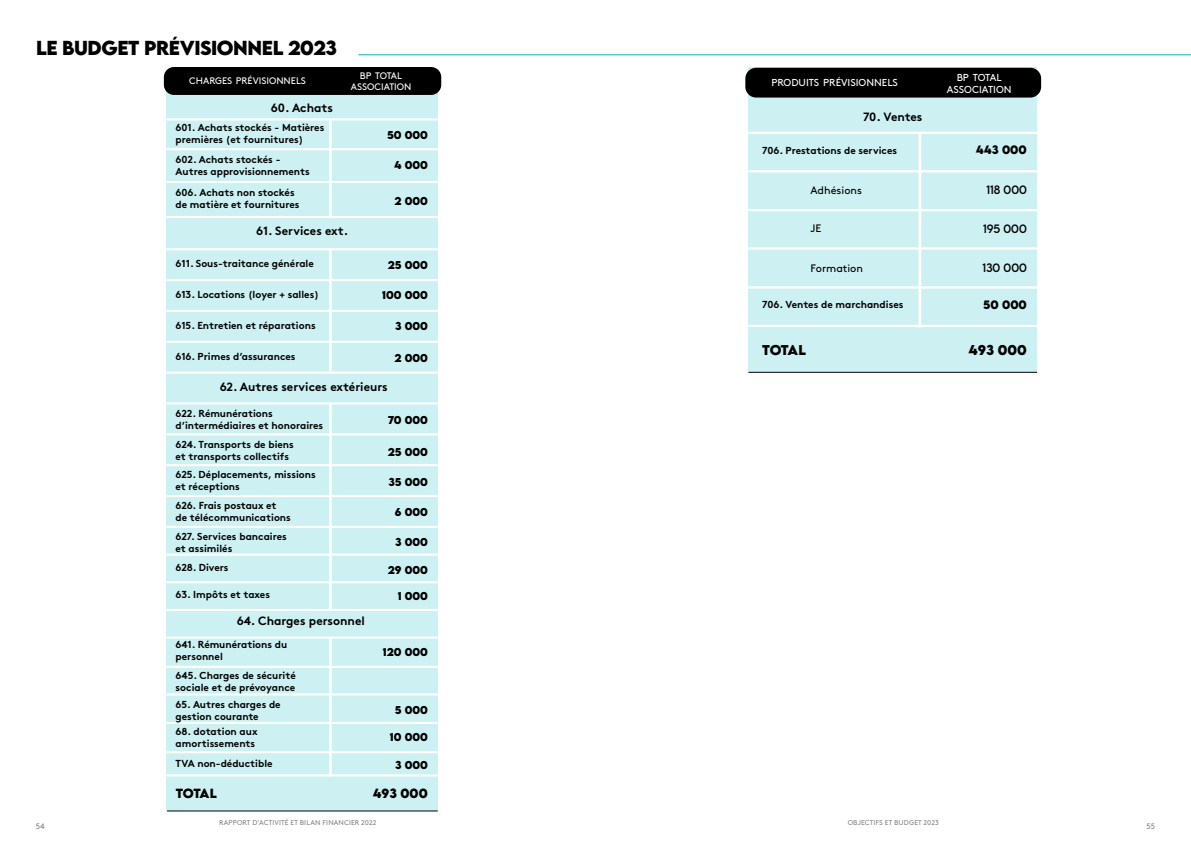
<style>
.page{position:relative;width:1191px;height:842px;background:#fff}
.page>*{position:absolute;margin:0;border:0;box-sizing:border-box;transform-origin:0 0}
.t1{font:700 18px "LEMONMILK";letter-spacing:-.025em;color:#000}
.t2{font:700 12.6px "LEMONMILK";color:#000}
.t3{font:700 12px "Brown Pro";color:#000}
.t4{font:700 11.8px "LEMONMILK";color:#000}
.t5{font:10.8px "Brown Pro";color:#000}
.t6{font:10.8px "LEMONMILK";color:#000}
.t7{font:700 10.8px "LEMONMILK";color:#000}
.t8{font:700 10.1px/12.2px "Brown Pro";color:#000}
.t9{font:700 10.1px "LEMONMILK";color:#000}
.t10{font:10.1px/11.7px "Brown Pro";color:#fff;text-align:center}
.t11{font:9.5px/11px "Brown Pro";color:#fff;text-align:center}
.t12{font:8px "Brown Pro";color:#878787}
.t13{font:7px "Brown Pro";letter-spacing:.015em;color:#878787}
</style>
<div class="page">
<div style="left:166px;top:73px;width:271px;height:738px;background:#cdf0f2"></div>
<div style="left:164px;top:67px;width:277px;height:28px;background:#000;border-radius:10px"></div>
<hr style="left:166px;top:118px;width:271px;height:2px;background:#fff">
<hr style="left:166px;top:148px;width:271px;height:2px;background:#fff">
<hr style="left:166px;top:181px;width:271px;height:2px;background:#fff">
<hr style="left:166px;top:216px;width:271px;height:2px;background:#fff">
<hr style="left:329px;top:120px;width:3px;height:98px;background:#fff">
<hr style="left:329px;top:248px;width:3px;height:123px;background:#fff">
<hr style="left:329px;top:402px;width:3px;height:207px;background:#fff">
<hr style="left:329px;top:638px;width:3px;height:138px;background:#fff">
<hr style="left:166px;top:248px;width:271px;height:2px;background:#fff">
<hr style="left:166px;top:279px;width:271px;height:2px;background:#fff">
<hr style="left:166px;top:310px;width:271px;height:2px;background:#fff">
<hr style="left:166px;top:341px;width:271px;height:2px;background:#fff">
<hr style="left:166px;top:372px;width:271px;height:2px;background:#fff">
<hr style="left:166px;top:402px;width:271px;height:2px;background:#fff">
<hr style="left:166px;top:433px;width:271px;height:2px;background:#fff">
<hr style="left:166px;top:464px;width:271px;height:2px;background:#fff">
<hr style="left:166px;top:495px;width:271px;height:2px;background:#fff">
<hr style="left:166px;top:526px;width:271px;height:2px;background:#fff">
<hr style="left:166px;top:553px;width:271px;height:3px;background:#fff">
<hr style="left:166px;top:581px;width:271px;height:2px;background:#fff">
<hr style="left:166px;top:609px;width:271px;height:2px;background:#fff">
<hr style="left:166px;top:637px;width:271px;height:2px;background:#fff">
<hr style="left:166px;top:666px;width:271px;height:2px;background:#fff">
<hr style="left:166px;top:693px;width:271px;height:2px;background:#fff">
<hr style="left:166px;top:722px;width:271px;height:2px;background:#fff">
<hr style="left:166px;top:751px;width:271px;height:2px;background:#fff">
<hr style="left:166px;top:774px;width:271px;height:2px;background:#fff">
<hr style="left:167px;top:810px;width:271px;height:1px;background:#000">
<hr style="left:358px;top:55px;width:833px;height:1px;background:#00b6bd">
<div style="left:748px;top:68px;width:289px;height:304px;background:#cdf0f2"></div>
<div style="left:745px;top:68px;width:296px;height:30px;background:#000;border-radius:11px"></div>
<hr style="left:748px;top:132px;width:289px;height:2px;background:#fff">
<hr style="left:748px;top:170px;width:289px;height:2px;background:#fff">
<hr style="left:748px;top:209px;width:289px;height:2px;background:#fff">
<hr style="left:748px;top:247px;width:289px;height:3px;background:#fff">
<hr style="left:918px;top:134px;width:3px;height:194px;background:#fff">
<hr style="left:748px;top:286px;width:289px;height:3px;background:#fff">
<hr style="left:748px;top:325px;width:289px;height:2px;background:#fff">
<hr style="left:748px;top:372px;width:289px;height:1px;background:#000">
<h1 class="t1" style="left:36px;top:36px;width:303px">LE BUDGET PRÉVISIONNEL 2023</h1>
<p class="t11" style="left:189px;top:75px;width:118px">CHARGES PRÉVISIONNELS</p>
<p class="t11" style="left:351px;top:70px;width:62px">BP TOTAL<br>ASSOCIATION</p>
<p class="t3" style="left:271px;top:98px;width:64px">60. Achats</p>
<p class="t8" style="left:176px;top:120px;width:150px">601. Achats stockés - Matières premières (et fournitures)</p>
<p class="t8" style="left:176px;top:152px;width:136px">602. Achats stockés -<br>Autres approvisionnements</p>
<p class="t8" style="left:176px;top:185px;width:125px">606. Achats non stockés de matière et fournitures</p>
<p class="t3" style="left:256px;top:221px;width:94px">61. Services ext.</p>
<p class="t8" style="left:176px;top:256px;width:140px">611. Sous-traitance générale</p>
<p class="t8" style="left:176px;top:287px;width:145px">613. Locations (loyer + salles)</p>
<p class="t8" style="left:176px;top:318px;width:142px">615. Entretien et réparations</p>
<p class="t8" style="left:176px;top:349px;width:122px">616. Primes d’assurances</p>
<p class="t9" style="left:387px;top:129px;width:42px">50 000</p>
<p class="t9" style="left:394px;top:158px;width:35px">4 000</p>
<p class="t9" style="left:394px;top:194px;width:35px">2 000</p>
<p class="t9" style="left:388px;top:258px;width:42px">25 000</p>
<p class="t9" style="left:382px;top:288px;width:47px">100 000</p>
<p class="t9" style="left:395px;top:319px;width:34px">3 000</p>
<p class="t9" style="left:394px;top:351px;width:35px">2 000</p>
<p class="t3" style="left:220px;top:377px;width:170px">62. Autres services extérieurs</p>
<p class="t8" style="left:176px;top:406px;width:149px">622. Rémunérations d’intermédiaires et honoraires</p>
<p class="t9" style="left:388px;top:413px;width:41px">70 000</p>
<p class="t8" style="left:176px;top:437px;width:120px">624. Transports de biens et transports collectifs</p>
<p class="t8" style="left:176px;top:467px;width:142px">625. Déplacements, missions et réceptions</p>
<p class="t8" style="left:176px;top:498px;width:117px">626. Frais postaux et<br>de télécommunications</p>
<p class="t8" style="left:176px;top:529px;width:113px">627. Services bancaires et assimilés</p>
<p class="t8" style="left:176px;top:560px;width:55px">628. Divers</p>
<p class="t8" style="left:176px;top:587px;width:96px">63. Impôts et taxes</p>
<p class="t3" style="left:237px;top:611px;width:130px">64. Charges personnel</p>
<p class="t8" style="left:176px;top:637px;width:113px">641. Rémunérations du personnel</p>
<p class="t8" style="left:176px;top:668px;width:122px">645. Charges de sécurité sociale et de prévoyance</p>
<p class="t8" style="left:176px;top:697px;width:107px">65. Autres charges de gestion courante</p>
<p class="t8" style="left:176px;top:724px;width:83px">68. dotation aux amortissements</p>
<p class="t8" style="left:176px;top:756px;width:99px">TVA non-déductible</p>
<p class="t9" style="left:388px;top:445px;width:42px">25 000</p>
<p class="t9" style="left:388px;top:475px;width:41px">35 000</p>
<p class="t9" style="left:395px;top:505px;width:35px">6 000</p>
<p class="t9" style="left:395px;top:535px;width:34px">3 000</p>
<p class="t9" style="left:388px;top:563px;width:42px">29 000</p>
<p class="t9" style="left:398px;top:589px;width:32px">1 000</p>
<p class="t9" style="left:383px;top:645px;width:47px">120 000</p>
<p class="t9" style="left:395px;top:703px;width:35px">5 000</p>
<p class="t9" style="left:390px;top:730px;width:39px">10 000</p>
<p class="t9" style="left:395px;top:758px;width:34px">3 000</p>
<p class="t4" style="left:176px;top:785px;width:10px">TOTAL</p>
<p class="t4" style="left:373px;top:785px;width:56px">493 000</p>
<p class="t10" style="left:771px;top:76px;width:128px">PRODUITS PRÉVISIONNELS</p>
<p class="t10" style="left:946px;top:71px;width:66px">BP TOTAL<br>ASSOCIATION</p>
<p class="t3" style="left:863px;top:107px;width:61px">70. Ventes</p>
<p class="t7" style="left:976px;top:143px;width:52px">443 000</p>
<p class="t8" style="left:762px;top:143px;width:136px">706. Prestations de services</p>
<p class="t5" style="left:810px;top:182px;width:53px">Adhésions</p>
<p class="t5" style="left:810px;top:220px;width:12px">JE</p>
<p class="t5" style="left:810px;top:260px;width:54px">Formation</p>
<p class="t8" style="left:762px;top:298px;width:143px">706. Ventes de marchandises</p>
<p class="t6" style="left:986px;top:182px;width:42px">118 000</p>
<p class="t6" style="left:983px;top:222px;width:45px">195 000</p>
<p class="t6" style="left:982px;top:260px;width:46px">130 000</p>
<p class="t7" style="left:983px;top:297px;width:45px">50 000</p>
<p class="t2" style="left:762px;top:341px;width:10px">TOTAL</p>
<p class="t2" style="left:968px;top:341px;width:60px">493 000</p>
<p class="t13" style="left:219px;top:817px;width:159px">RAPPORT D’ACTIVITÉ ET BILAN FINANCIER 2022</p>
<p class="t13" style="left:847px;top:817px;width:93px">OBJECTIFS ET BUDGET 2023</p>
<p class="t12" style="left:36px;top:820px;width:10px">54</p>
<p class="t12" style="left:1146px;top:820px;width:10px">55</p>
</div>
